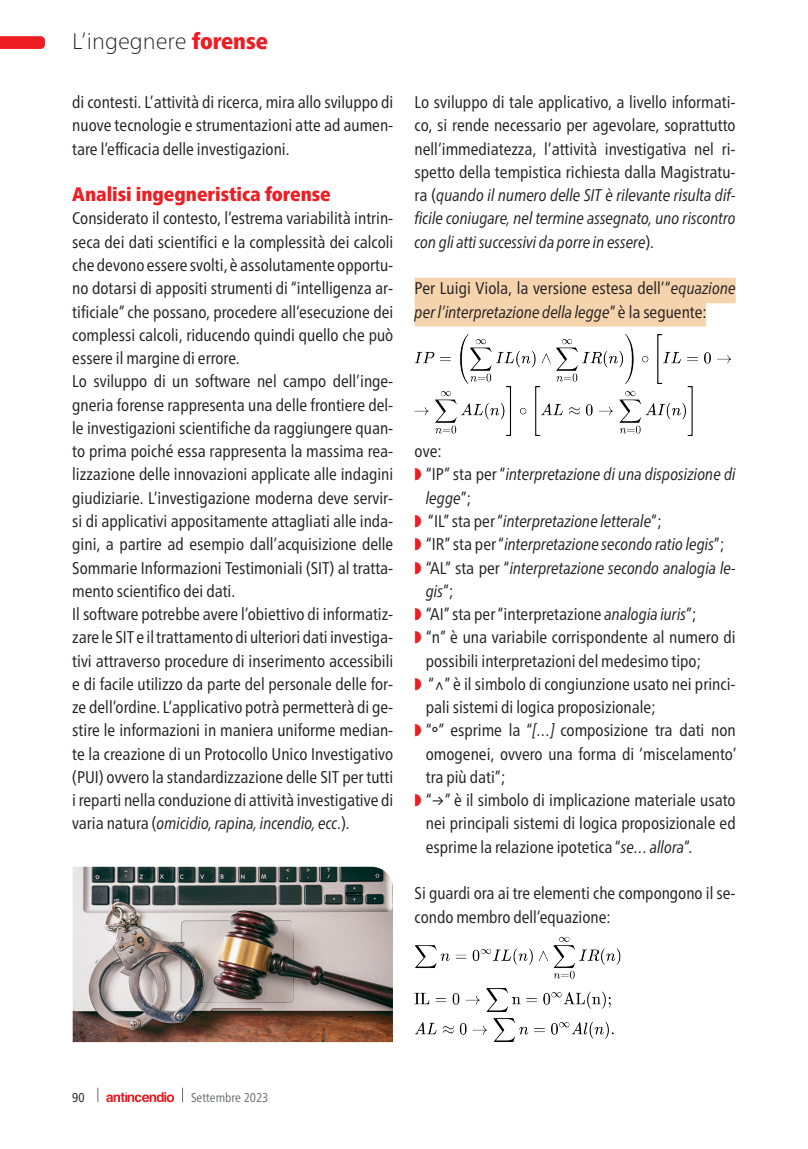
<style>
.page{position:relative;width:808px;height:1149px;background:#fff}
.page>*{position:absolute;margin:0;border:0;box-sizing:border-box;transform-origin:0 0}
.t1{font:100 22.5px "Frutiger Neue LT Pro";color:#231f20}
.t2{font:900 condensed 19.5px "Frutiger Neue LT Pro";color:#ee1d23}
.t3{font:condensed 16.95px/23.2px "Frutiger Neue LT Pro";color:#231f20}
.t4{font:italic condensed 16.95px "Frutiger Neue LT Pro";color:#231f20}
.t5{font:condensed 12.75px "Frutiger Neue LT Pro";color:#6c6d70}
.t6{font:condensed 12.75px "Frutiger Neue LT Pro";color:#231f20}
.s1{font-weight:900;font-stretch:condensed;color:#ee1d23}
.s2{font-style:italic}
.s3{color:#ee1d23}
.s4{font-style:normal}
</style>
<div class="page">
<svg style="left:0;top:36px;width:45px;height:13px"></svg>
<svg style="left:98px;top:1087px;width:1px;height:14px"></svg>
<svg style="left:182px;top:1087px;width:1px;height:14px"></svg>
<svg style="left:106px;top:1092px;width:68px;height:9px"></svg>
<div style="left:415px;top:278px;width:321px;height:25px;background:#f4d3ad"></div>
<div style="left:415px;top:301px;width:291px;height:25px;background:#f4d3ad"></div>
<img style="left:415px;top:334px;width:317px;height:49px">
<img style="left:415px;top:386px;width:278px;height:49px">
<img style="left:415px;top:936px;width:206px;height:43px">
<img style="left:415px;top:988px;width:196px;height:23px">
<img style="left:415px;top:1018px;width:199px;height:23px">
<img style="left:73px;top:866px;width:320px;height:175px">
<h1 class="t1" style="left:72px;top:28px;width:197px">L’ingegnere <span class="s1">forense</span></h1>
<p class="t3" style="left:72px;top:90px;width:323px;text-align:justify">di contesti. L’attività di ricerca, mira allo sviluppo di nuove tecnologie e strumentazioni atte ad aumen&shy;tare l’efficacia delle investigazioni.</p>
<p class="t2" style="left:72px;top:183px;width:260px">Analisi ingegneristica forense</p>
<p class="t3" style="left:72px;top:207px;width:323px">Considerato il contesto, l’estrema variabilità intrin&shy;seca dei dati scientifici e la complessità dei calcoli che devono essere svolti, è assolutamente opportu&shy;no dotarsi di appositi strumenti di “intelligenza ar&shy;tificiale” che possano, procedere all’esecuzione dei complessi calcoli, riducendo quindi quello che può essere il margine di errore.<br>Lo sviluppo di un software nel campo dell’inge&shy;gneria forense rappresenta una delle frontiere del&shy;le investigazioni scientifiche da raggiungere quan&shy;to prima poiché essa rappresenta la massima rea&shy;lizzazione delle innovazioni applicate alle indagini giudiziarie. L’investigazione moderna deve servir&shy;si di applicativi appositamente attagliati alle inda&shy;gini, a partire ad esempio dall’acquisizione delle Sommarie Informazioni Testimoniali (SIT) al tratta&shy;mento scientifico dei dati.<br>Il software potrebbe avere l’obiettivo di informatiz&shy;zare le SIT e il trattamento di ulteriori dati investiga&shy;tivi attraverso procedure di inserimento accessibili e di facile utilizzo da parte del personale delle for&shy;ze dell’ordine. L’applicativo potrà permetterà di ge&shy;stire le informazioni in maniera uniforme median&shy;te la creazione di un Protocollo Unico Investigativo (PUI) ovvero la standardizzazione delle SIT per tutti i reparti nella conduzione di attività investigative di varia natura (<span class="s2">omicidio, rapina, incendio, ecc</span>.).</p>
<p class="t3" style="left:415px;top:90px;width:323px;text-align:justify">Lo sviluppo di tale applicativo, a livello informati&shy;co, si rende necessario per agevolare, soprattutto nell’immediatezza, l’attività investigativa nel ri&shy;spetto della tempistica richiesta dalla Magistratu&shy;ra (<span class="s2">quando il numero delle SIT è rilevante risulta dif&shy;ficile coniugare, nel termine assegnato, uno riscontro con gli atti successivi da porre in essere</span>).</p>
<p class="t3" style="left:415px;top:276px;width:323px">Per Luigi Viola, la versione estesa dell’“<span class="s2">equazione per l’interpretazione della legge</span>” è la seguente:</p>
<p class="t3" style="left:415px;top:439px;width:29px">ove:</p>
<p class="t4" style="left:415px;top:464px;width:323px"><span class="s3">◗</span> <span class="s4">“IP” sta per “</span>interpretazione di una disposizione di</p>
<p class="t4" style="left:426px;top:487px;width:47px">legge<span class="s4">”;</span></p>
<p class="t4" style="left:415px;top:511px;width:249px"><span class="s3">◗</span> <span class="s4">“IL” sta per “</span>interpretazione letterale<span class="s4">”;</span></p>
<p class="t4" style="left:415px;top:534px;width:311px"><span class="s3">◗</span> <span class="s4">“IR” sta per “</span>interpretazione secondo ratio legis<span class="s4">”;</span></p>
<p class="t4" style="left:415px;top:557px;width:323px"><span class="s3">◗</span> <span class="s4">“AL” sta per “</span>interpretazione secondo analogia le-</p>
<p class="t4" style="left:426px;top:580px;width:29px">gis<span class="s4">”;</span></p>
<p class="t3" style="left:415px;top:602px;width:283px"><span class="s3">◗</span> “AI” sta per “interpretazione <span class="s2">analogia iuris</span>”;</p>
<p class="t3" style="left:415px;top:625px;width:323px"><span class="s3">◗</span> “n” è una variabile corrispondente al numero di</p>
<p class="t3" style="left:426px;top:648px;width:277px">possibili interpretazioni del medesimo tipo;</p>
<p class="t3" style="left:415px;top:672px;width:323px"><span class="s3">◗</span> “∧” è il simbolo di congiunzione usato nei princi-</p>
<p class="t3" style="left:426px;top:695px;width:231px">pali sistemi di logica proposizionale;</p>
<p class="t3" style="left:415px;top:718px;width:322px"><span class="s3">◗</span> “°” esprime la “<span class="s2">[…]</span> composizione tra dati non</p>
<p class="t3" style="left:426px;top:741px;width:312px">omogenei, ovvero una forma di ‘miscelamento’</p>
<p class="t3" style="left:426px;top:765px;width:81px">tra più dati”;</p>
<p class="t3" style="left:415px;top:788px;width:323px"><span class="s3">◗</span> “→” è il simbolo di implicazione materiale usato</p>
<p class="t3" style="left:426px;top:811px;width:311px">nei principali sistemi di logica proposizionale ed</p>
<p class="t3" style="left:426px;top:834px;width:268px">esprime la relazione ipotetica “<span class="s2">se… allora</span>”.</p>
<p class="t3" style="left:415px;top:881px;width:323px">Si guardi ora ai tre elementi che compongono il se&shy;condo membro dell’equazione:</p>
<p class="t6" style="left:72px;top:1089px;width:14px">90</p>
<p class="t5" style="left:191px;top:1089px;width:79px">Settembre 2023</p>
</div>
